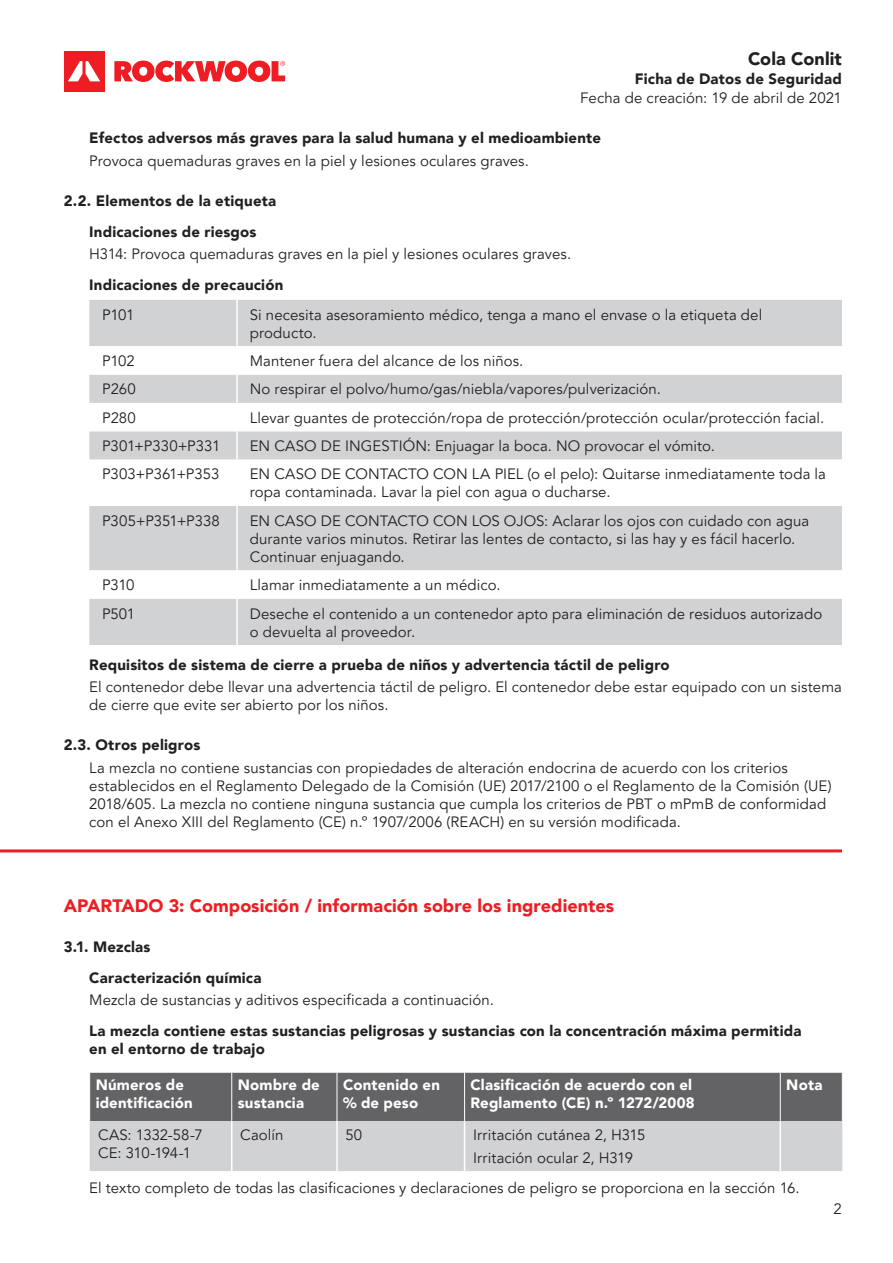
<style>
.page{position:relative;width:893px;height:1263px;background:#fff}
.page>*{position:absolute;margin:0;border:0;box-sizing:border-box;transform-origin:0 0}
._01_header{font:900 18px "Avenir LT Pro";letter-spacing:.005em;color:#ee1d23}
.t1{font:900 18px "Avenir LT Pro";letter-spacing:.005em;color:#231f20}
.table_body{font:15px/18px "Avenir LT Pro";letter-spacing:.005em;color:#231f20}
.body{font:15px/18px "Avenir LT Pro";letter-spacing:.005em;color:#231f20}
.body_bold{font:900 15px/18px "Avenir LT Pro";letter-spacing:.015em;color:#231f20}
.table_header{font:900 15px/18px "Avenir LT Pro";letter-spacing:.01em;color:#fff}
._02_subhead{font:900 15px "Avenir LT Pro";letter-spacing:.01em;color:#231f20}
</style>
<div class="page">
<div style="left:64px;top:51px;width:40px;height:41px;background:#ee1d23"></div>
<svg style="left:68px;top:61px;width:32px;height:20px"></svg>
<svg style="left:114px;top:61px;width:171px;height:21px"></svg>
<hr style="left:0;top:849px;width:842px;height:3px;background:#ee1d23">
<div style="left:89px;top:300px;width:753px;height:345px;background:#d1d2d4"></div>
<svg style="left:89px;top:346px;width:753px;height:253px"></svg>
<hr style="left:236px;top:300px;width:2px;height:46px;background:#fff">
<hr style="left:236px;top:346px;width:2px;height:29px;background:#fff">
<hr style="left:236px;top:375px;width:2px;height:28px;background:#fff">
<hr style="left:236px;top:403px;width:2px;height:28px;background:#fff">
<hr style="left:236px;top:431px;width:2px;height:29px;background:#fff">
<hr style="left:236px;top:460px;width:2px;height:46px;background:#fff">
<hr style="left:236px;top:506px;width:2px;height:64px;background:#fff">
<hr style="left:236px;top:570px;width:2px;height:29px;background:#fff">
<hr style="left:236px;top:599px;width:2px;height:46px;background:#fff">
<svg style="left:90px;top:1073px;width:752px;height:98px;background:#9b9b9e"></svg>
<hr style="left:231px;top:1073px;width:1px;height:48px;background:#fff">
<hr style="left:337px;top:1073px;width:1px;height:48px;background:#fff">
<hr style="left:464px;top:1073px;width:1px;height:48px;background:#fff">
<hr style="left:780px;top:1073px;width:1px;height:48px;background:#fff">
<hr style="left:231px;top:1121px;width:1px;height:50px;background:#fff">
<hr style="left:336px;top:1121px;width:2px;height:50px;background:#fff">
<hr style="left:464px;top:1121px;width:1px;height:50px;background:#fff">
<hr style="left:779px;top:1121px;width:2px;height:50px;background:#fff">
<p class="t1" style="left:748px;top:47px;width:95px">Cola Conlit</p>
<p class="body_bold" style="left:635px;top:70px;width:209px">Ficha de Datos de Seguridad</p>
<p class="body" style="left:580px;top:89px;width:263px">Fecha de creación: 19 de abril de 2021</p>
<p class="body_bold" style="left:89px;top:129px;width:513px">Efectos adversos más graves para la salud humana y el medioambiente</p>
<p class="body" style="left:89px;top:152px;width:441px">Provoca quemaduras graves en la piel y lesiones oculares graves.</p>
<p class="_02_subhead" style="left:64px;top:192px;width:214px">2.2. Elementos de la etiqueta</p>
<p class="body_bold" style="left:89px;top:222px;width:169px">Indicaciones de riesgos</p>
<p class="body" style="left:89px;top:245px;width:483px">H314: Provoca quemaduras graves en la piel y lesiones oculares graves.</p>
<p class="body_bold" style="left:89px;top:275px;width:196px">Indicaciones de precaución</p>
<p class="table_body" style="left:102px;top:306px;width:34px">P101</p>
<p class="table_body" style="left:250px;top:306px;width:514px">Si necesita asesoramiento médico, tenga a mano el envase o la etiqueta del producto.</p>
<p class="table_body" style="left:102px;top:352px;width:34px">P102</p>
<p class="table_body" style="left:250px;top:352px;width:275px">Mantener fuera del alcance de los niños.</p>
<p class="table_body" style="left:102px;top:380px;width:35px">P260</p>
<p class="table_body" style="left:250px;top:380px;width:413px">No respirar el polvo/humo/gas/niebla/vapores/pulverización.</p>
<p class="table_body" style="left:102px;top:409px;width:35px">P280</p>
<p class="table_body" style="left:250px;top:409px;width:576px">Llevar guantes de protección/ropa de protección/protección ocular/protección facial.</p>
<p class="table_body" style="left:102px;top:437px;width:120px">P301+P330+P331</p>
<p class="table_body" style="left:250px;top:437px;width:467px">EN CASO DE INGESTIÓN: Enjuagar la boca. NO provocar el vómito.</p>
<p class="table_body" style="left:102px;top:466px;width:119px">P303+P361+P353</p>
<p class="table_body" style="left:250px;top:466px;width:578px">EN CASO DE CONTACTO CON LA PIEL (o el pelo): Quitarse inmediatamente toda la ropa contaminada. Lavar la piel con agua o ducharse.</p>
<p class="table_body" style="left:102px;top:512px;width:119px">P305+P351+P338</p>
<p class="table_body" style="left:250px;top:512px;width:561px">EN CASO DE CONTACTO CON LOS OJOS: Aclarar los ojos con cuidado con agua durante varios minutos. Retirar las lentes de contacto, si las hay y es fácil hacerlo.<br>Continuar enjuagando.</p>
<p class="table_body" style="left:102px;top:576px;width:34px">P310</p>
<p class="table_body" style="left:250px;top:576px;width:252px">Llamar inmediatamente a un médico.</p>
<p class="table_body" style="left:102px;top:605px;width:35px">P501</p>
<p class="table_body" style="left:250px;top:605px;width:574px">Deseche el contenido a un contenedor apto para eliminación de residuos autorizado o devuelta al proveedor.</p>
<p class="body_bold" style="left:89px;top:656px;width:582px">Requisitos de sistema de cierre a prueba de niños y advertencia táctil de peligro</p>
<p class="body" style="left:89px;top:678px;width:754px">El contenedor debe llevar una advertencia táctil de peligro. El contenedor debe estar equipado con un sistema de cierre que evite ser abierto por los niños.</p>
<p class="_02_subhead" style="left:64px;top:736px;width:138px">2.3. Otros peligros</p>
<p class="body" style="left:89px;top:759px;width:744px">La mezcla no contiene sustancias con propiedades de alteración endocrina de acuerdo con los criterios establecidos en el Reglamento Delegado de la Comisión (UE) 2017/2100 o el Reglamento de la Comisión (UE)<br>2018/605. La mezcla no contiene ninguna sustancia que cumpla los criterios de PBT o mPmB de conformidad con el Anexo XIII del Reglamento (CE) n.º 1907/2006 (REACH) en su versión modificada.</p>
<p class="_01_header" style="left:64px;top:895px;width:552px">APARTADO 3: Composición / información sobre los ingredientes</p>
<p class="_02_subhead" style="left:64px;top:938px;width:88px">3.1. Mezclas</p>
<p class="body_bold" style="left:89px;top:969px;width:174px">Caracterización química</p>
<p class="body" style="left:89px;top:991px;width:406px">Mezcla de sustancias y aditivos especificada a continuación.</p>
<p class="body_bold" style="left:89px;top:1022px;width:714px">La mezcla contiene estas sustancias peligrosas y sustancias con la concentración máxima permitida en el entorno de trabajo</p>
<p class="table_header" style="left:96px;top:1076px;width:99px">Números de identificación</p>
<p class="table_header" style="left:238px;top:1076px;width:84px">Nombre de sustancia</p>
<p class="table_header" style="left:343px;top:1076px;width:98px">Contenido en % de peso</p>
<p class="table_header" style="left:471px;top:1076px;width:226px">Clasificación de acuerdo con el<br>Reglamento (CE) n.º 1272/2008</p>
<p class="table_header" style="left:786px;top:1076px;width:38px">Nota</p>
<p class="table_body" style="left:98px;top:1126px;width:106px">CAS: 1332-58-7<br>CE: 310-194-1</p>
<p class="table_body" style="left:240px;top:1126px;width:45px">Caolín</p>
<p class="table_body" style="left:345px;top:1126px;width:18px">50</p>
<p class="table_body" style="left:473px;top:1126px;width:174px">Irritación cutánea 2, H315</p>
<p class="table_body" style="left:473px;top:1149px;width:161px">Irritación ocular 2, H319</p>
<p class="body" style="left:89px;top:1179px;width:712px">El texto completo de todas las clasificaciones y declaraciones de peligro se proporciona en la sección 16.</p>
<p class="body" style="left:834px;top:1200px;width:10px">2</p>
</div>
